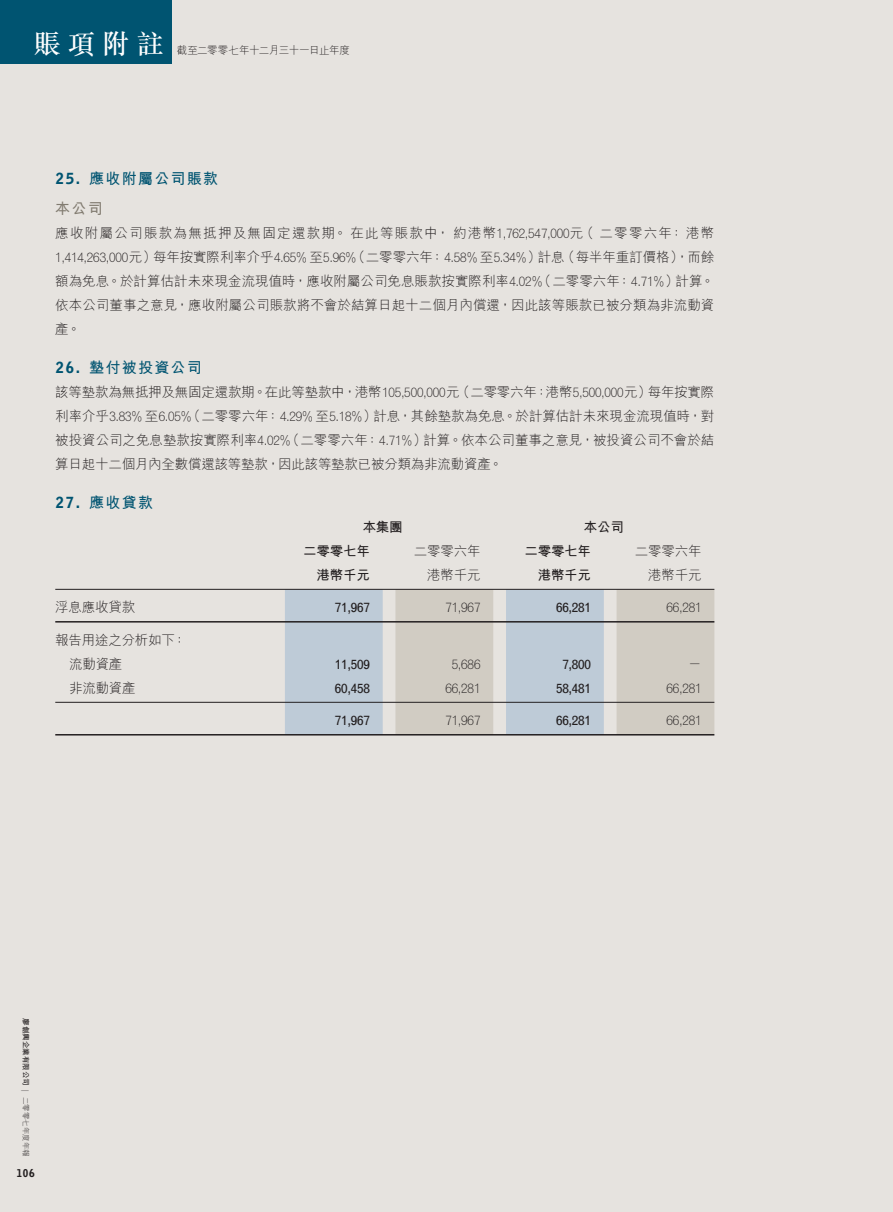
<style>
.page{position:relative;width:893px;height:1212px;background:#e6e3df}
.page>*{position:absolute;margin:0;border:0;box-sizing:border-box;transform-origin:0 0}
.t1{font:500 27px "M Sung HK";color:#fff}
.t2{font:700 15px/30.3px "M Hei HK";letter-spacing:.085em;color:#005471}
.t3{font:300 13.5px/24px "M Hei HK";letter-spacing:-.015em;color:#231f20;text-align:justify}
.t4{font:13.5px "Grotesque MT Std";letter-spacing:-.005em;color:#231f20}
.t5{font:300 13.5px "Grotesque MT Std";letter-spacing:-.005em;color:#231f20}
.t6{font:700 13.5px "M Hei HK";letter-spacing:-.015em;color:#231f20}
.t7{font:300 10.5px "M Hei HK";letter-spacing:-.04em;color:#231f20}
.t8{font:900 10.5px "Grotesque MT Std";color:#231f20}
.t9{font:700 7.5px "M Hei HK";color:#231f20}
.s1{font-family:"Grotesque MT Std";font-weight:900}
.s2{color:#817b70}
.s3{font-family:"Grotesque MT Std"}
.s4{font-family:"Grotesque MT Std";font-weight:300;font-stretch:condensed}
.s5{font-weight:300}
</style>
<div class="page">
<div style="left:0;top:0;width:172px;height:64px;background:#005471"></div>
<svg style="left:285px;top:590px;width:110px;height:144px;background:#c1ccd6"></svg>
<svg style="left:395px;top:590px;width:319px;height:144px;fill:#d1ccc3"></svg>
<hr style="left:55px;top:589px;width:659px;height:1px;background:#231f20">
<hr style="left:55px;top:621px;width:659px;height:1px;background:#231f20">
<hr style="left:55px;top:734px;width:659px;height:1px;background:#231f20">
<hr style="left:55px;top:702px;width:659px;height:1px;background:#231f20">
<p class="t1" style="left:34px;top:33px;width:131px">賬項附註</p>
<p class="t7" style="left:177px;top:46px;width:175px">截至二零零七年十二月三十一日止年度</p>
<p class="t2" style="left:55px;top:165px;width:164px"><span class="s1">25.</span> 應收附屬公司賬款<span class="s2">本公司</span></p>
<p class="t3" style="left:55px;top:223px;width:661px">應收附屬公司賬款為無抵押及無固定還款期。在此等賬款中，約港幣<span class="s3">1,762,547,000</span>元（二零零六年：港幣<span class="s3">1,414,263,000</span>元）每年按實際利率介乎<span class="s3">4.65%</span> 至<span class="s3">5.96%</span>（二零零六年：<span class="s3">4.58%</span> 至<span class="s3">5.34%</span>）計息（每半年重訂價格），而餘額為免息。於計算估計未來現金流現值時，應收附屬公司免息賬款按實際利率<span class="s3">4.02%</span>（二零零六年：<span class="s3">4.71%</span>）計算。依本公司董事之意見，應收附屬公司賬款將不會於結算日起十二個月內償還，因此該等賬款已被分類為非流動資產。</p>
<p class="t2" style="left:55px;top:354px;width:148px"><span class="s1">26.</span> 墊付被投資公司</p>
<p class="t3" style="left:55px;top:382px;width:661px">該等墊款為無抵押及無固定還款期。在此等墊款中，港幣<span class="s3">105,500,000</span>元（二零零六年：港幣<span class="s3">5,500,000</span>元）每年按實際利率介乎<span class="s3">3.83%</span>至<span class="s3">6.05%</span>（二零零六年：<span class="s3">4.29%</span>至<span class="s3">5.18%</span>）計息，其餘墊款為免息。於計算估計未來現金流現值時，對被投資公司之免息墊款按實際利率<span class="s3">4.02%</span>（二零零六年：<span class="s3">4.71%</span>）計算。依本公司董事之意見，被投資公司不會於結算日起十二個月內全數償還該等墊款，因此該等墊款已被分類為非流動資產。</p>
<p class="t2" style="left:55px;top:489px;width:99px"><span class="s1">27.</span> 應收貸款</p>
<p class="t6" style="left:363px;top:522px;width:42px">本集團</p>
<p class="t6" style="left:584px;top:522px;width:42px">本公司</p>
<p class="t6" style="left:303px;top:546px;width:68px">二零零七年</p>
<p class="t3" style="left:414px;top:541px;width:68px">二零零六年</p>
<p class="t6" style="left:524px;top:546px;width:68px">二零零七年</p>
<p class="t3" style="left:635px;top:541px;width:68px">二零零六年</p>
<p class="t6" style="left:317px;top:570px;width:55px">港幣千元</p>
<p class="t3" style="left:427px;top:565px;width:55px">港幣千元</p>
<p class="t6" style="left:538px;top:570px;width:55px">港幣千元</p>
<p class="t3" style="left:648px;top:565px;width:55px">港幣千元</p>
<p class="t3" style="left:55px;top:597px;width:81px">浮息應收貸款</p>
<p class="t4" style="left:335px;top:602px;width:37px">71,967</p>
<p class="t5" style="left:445px;top:602px;width:37px">71,967</p>
<p class="t4" style="left:556px;top:602px;width:37px">66,281</p>
<p class="t5" style="left:667px;top:602px;width:37px">66,281</p>
<p class="t3" style="left:69px;top:630px;width:119px;text-indent:-14px">報告用途之分析如下：流動資產</p>
<p class="t4" style="left:335px;top:659px;width:37px">11,509</p>
<p class="t5" style="left:452px;top:659px;width:30px">5,686</p>
<p class="t4" style="left:562px;top:659px;width:30px">7,800</p>
<p class="t3" style="left:688px;top:654px;width:15px">－</p>
<p class="t3" style="left:69px;top:678px;width:68px">非流動資產</p>
<p class="t4" style="left:335px;top:683px;width:37px">60,458</p>
<p class="t5" style="left:445px;top:683px;width:37px">66,281</p>
<p class="t4" style="left:556px;top:683px;width:37px">58,481</p>
<p class="t5" style="left:667px;top:683px;width:37px">66,281</p>
<p class="t4" style="left:335px;top:715px;width:37px">71,967</p>
<p class="t5" style="left:445px;top:715px;width:37px">71,967</p>
<p class="t4" style="left:556px;top:715px;width:37px">66,281</p>
<p class="t5" style="left:667px;top:715px;width:37px">66,281</p>
<p class="t9" style="left:29px;top:1018px;width:140px;rotate:90deg">廖創興企業有限公司 <span class="s4">|</span> <span class="s5">二零零七年度年報</span></p>
<p class="t8" style="left:16px;top:1169px;width:20px">106</p>
</div>
